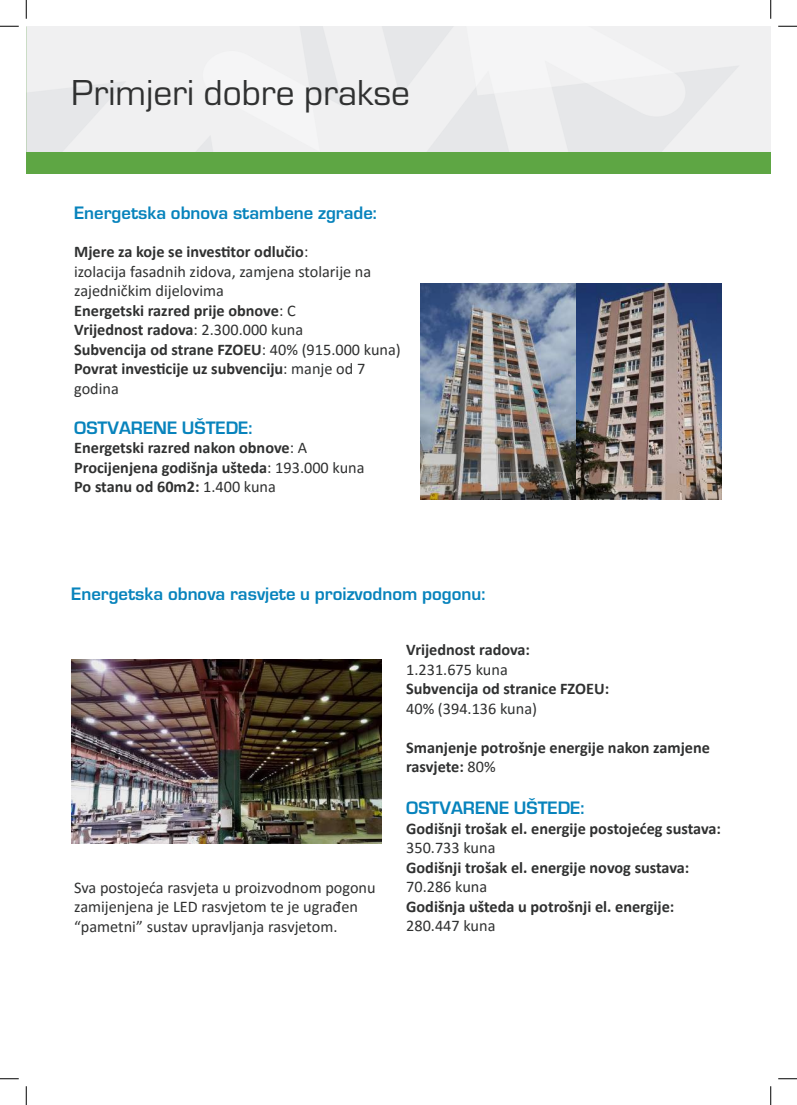
<style>
.page{position:relative;width:797px;height:1105px;background:#fff}
.page>*{position:absolute;margin:0;border:0;box-sizing:border-box;transform-origin:0 0}
.t1{font:37.5px "Eurostile";color:#303131}
.t2{font:700 18.75px "Eurostile";color:#0783bc}
.t3{font:700 16.25px/19.5px "Calibri";color:#303131}
.t4{font:16.25px/19.5px "Calibri";color:#303131}
.s1{font-weight:400}
</style>
<div class="page">
<div style="left:26px;top:26px;width:744px;height:148px;background:#5ea644"></div>
<img style="left:27px;top:26px;width:743px;height:125px">
<img style="left:26px;top:26px;width:1px;height:125px">
<img style="left:420px;top:283px;width:301px;height:217px">
<img style="left:72px;top:659px;width:310px;height:184px">
<svg style="left:0;top:25px;width:19px;height:2px"></svg>
<svg style="left:778px;top:25px;width:19px;height:2px"></svg>
<svg style="left:0;top:1078px;width:19px;height:1px"></svg>
<svg style="left:778px;top:1078px;width:19px;height:1px"></svg>
<svg style="left:25px;top:0;width:2px;height:19px"></svg>
<svg style="left:25px;top:1086px;width:2px;height:19px"></svg>
<svg style="left:770px;top:0;width:1px;height:19px"></svg>
<svg style="left:770px;top:1086px;width:1px;height:19px"></svg>
<h1 class="t1" style="left:71px;top:70px;width:340px">Primjeri dobre prakse</h1>
<p class="t2" style="left:74px;top:202px;width:304px">Energetska obnova stambene zgrade:</p>
<p class="t3" style="left:74px;top:242px;width:328px">Mjere za koje se investitor odlučio<span class="s1">:<br>izolacija fasadnih zidova, zamjena stolarije na zajedničkim dijelovima<br></span>Energetski razred prije obnove<span class="s1">: C<br></span>Vrijednost radova<span class="s1">: 2.300.000 kuna<br></span>Subvencija od strane FZOEU<span class="s1">: 40% (915.000 kuna)<br></span>Povrat investicije uz subvenciju<span class="s1">: manje od 7 godina</span></p>
<p class="t2" style="left:74px;top:416px;width:180px">OSTVARENE UŠTEDE:</p>
<p class="t3" style="left:74px;top:437px;width:292px">Energetski razred nakon obnove<span class="s1">: A<br></span>Procijenjena godišnja ušteda<span class="s1">: 193.000 kuna<br></span>Po stanu od 60m2: <span class="s1">1.400 kuna</span></p>
<p class="t2" style="left:71px;top:583px;width:415px">Energetska obnova rasvjete u proizvodnom pogonu:</p>
<p class="t4" style="left:74px;top:877px;width:303px">Sva postojeća rasvjeta u proizvodnom pogonu zamijenjena je LED rasvjetom te je ugrađen “pametni” sustav upravljanja rasvjetom.</p>
<p class="t3" style="left:406px;top:639px;width:125px">Vrijednost radova:</p>
<p class="t4" style="left:406px;top:659px;width:103px">1.231.675 kuna</p>
<p class="t3" style="left:406px;top:678px;width:204px">Subvencija od stranice FZOEU:</p>
<p class="t4" style="left:406px;top:698px;width:132px">40% (394.136 kuna)</p>
<p class="t3" style="left:406px;top:737px;width:305px">Smanjenje potrošnje energije nakon zamjene rasvjete: <span class="s1">80%</span></p>
<p class="t2" style="left:406px;top:797px;width:180px">OSTVARENE UŠTEDE:</p>
<p class="t3" style="left:406px;top:818px;width:316px">Godišnji trošak el. energije postojećeg sustava:</p>
<p class="t4" style="left:406px;top:837px;width:91px">350.733 kuna</p>
<p class="t3" style="left:406px;top:857px;width:285px">Godišnji trošak el. energije novog sustava:</p>
<p class="t4" style="left:406px;top:876px;width:82px">70.286 kuna</p>
<p class="t3" style="left:406px;top:896px;width:270px">Godišnja ušteda u potrošnji el. energije:</p>
<p class="t4" style="left:406px;top:915px;width:91px">280.447 kuna</p>
</div>
